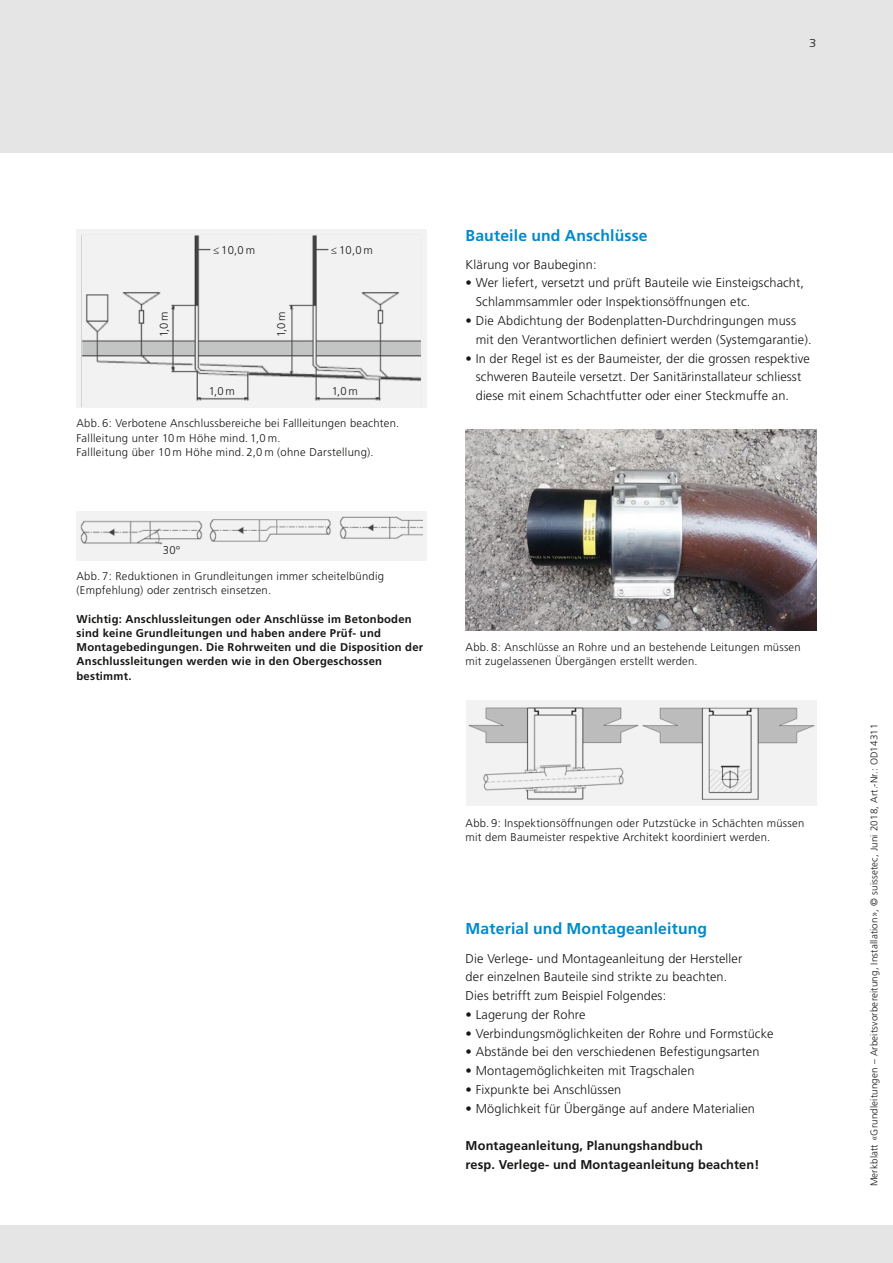
<style>
.page{position:relative;width:893px;height:1263px;background:#e5e5e5}
.page>*{position:absolute;margin:0;border:0;box-sizing:border-box;transform-origin:0 0}
.t1{font:700 15.75px "Frutiger LT Std";letter-spacing:.01em;color:#008acb}
.t2{font:300 12.75px/18.8px "Frutiger LT Std";letter-spacing:.01em;color:#181716}
.t3{font:700 12.75px/18.8px "Frutiger LT Std";letter-spacing:.01em;color:#181716}
.t4{font:300 11.55px "Frutiger LT Std";color:#181716;scale:1.14 1}
.t5{font:300 11.25px/14.2px "Frutiger LT Std";letter-spacing:.02em;color:#181716}
.t6{font:700 11.25px/14.2px "Frutiger LT Std";letter-spacing:.02em;color:#181716}
.t7{font:300 9.75px "Frutiger LT Std";letter-spacing:.02em;color:#181716}
</style>
<div class="page">
<div style="left:0;top:153px;width:893px;height:1072px;background:#fff"></div>
<div style="left:466px;top:700px;width:351px;height:106px;background:#f2f2f2"></div>
<div style="left:77px;top:511px;width:350px;height:50px;background:#f2f2f2"></div>
<div style="left:77px;top:230px;width:350px;height:178px;background:#f2f2f2"></div>
<img style="left:466px;top:429px;width:350px;height:201px">
<img style="left:642px;top:707px;width:173px;height:93px">
<img style="left:468px;top:707px;width:171px;height:93px">
<img style="left:81px;top:235px;width:340px;height:171px">
<img style="left:80px;top:516px;width:342px;height:29px">
<p class="t4" style="left:809px;top:36px;width:8px">3</p>
<p class="t5" style="left:213px;top:243px;width:44px">≤ 10,0m</p>
<p class="t5" style="left:331px;top:243px;width:44px">≤ 10,0m</p>
<p class="t5" style="left:157px;top:337px;width:27px;rotate:-90deg">1,0 m</p>
<p class="t5" style="left:274px;top:337px;width:27px;rotate:-90deg">1,0 m</p>
<p class="t5" style="left:209px;top:385px;width:27px">1,0m</p>
<p class="t5" style="left:332px;top:385px;width:27px">1,0m</p>
<p class="t5" style="left:77px;top:416px;width:324px">Abb. 6: Verbotene Anschlussbereiche bei Fallleitungen beachten.<br>Fallleitung unter 10 m Höhe mind. 1,0 m.<br>Fallleitung über 10 m Höhe mind. 2,0 m (ohne Darstellung).</p>
<p class="t5" style="left:163px;top:543px;width:19px">30°</p>
<p class="t5" style="left:77px;top:569px;width:309px">Abb. 7: Reduktionen in Grundleitungen immer scheitelbündig (Empfehlung) oder zentrisch einsetzen.</p>
<p class="t6" style="left:77px;top:612px;width:348px">Wichtig: Anschlussleitungen oder Anschlüsse im Betonboden sind keine Grundleitungen und haben andere Prüf- und Montagebedingungen. Die Rohrweiten und die Disposition der Anschlussleitungen werden wie in den Obergeschossen bestimmt.</p>
<p class="t1" style="left:466px;top:226px;width:183px">Bauteile und Anschlüsse</p>
<p class="t2" style="left:466px;top:255px;width:132px">Klärung vor Baubeginn:</p>
<p class="t2" style="left:476px;top:274px;width:330px;text-indent:-10px">• Wer liefert, versetzt und prüft Bauteile wie Einsteigschacht,<br>Schlammsammler oder Inspektionsöffnungen etc.</p>
<p class="t2" style="left:476px;top:311px;width:337px;text-indent:-10px">• Die Abdichtung der Bodenplatten-Durchdringungen muss mit den Verantwortlichen definiert werden (Systemgarantie).</p>
<p class="t2" style="left:476px;top:349px;width:336px;text-indent:-10px">• In der Regel ist es der Baumeister, der die grossen respektive schweren Bauteile versetzt. Der Sanitärinstallateur schliesst diese mit einem Schachtfutter oder einer Steckmuffe an.</p>
<p class="t5" style="left:466px;top:640px;width:337px">Abb. 8: Anschlüsse an Rohre und an bestehende Leitungen müssen mit zugelassenen Übergängen erstellt werden.</p>
<p class="t5" style="left:466px;top:816px;width:340px">Abb. 9: Inspektionsöffnungen oder Putzstücke in Schächten müssen mit dem Baumeister respektive Architekt koordiniert werden.</p>
<p class="t1" style="left:466px;top:920px;width:243px">Material und Montageanleitung</p>
<p class="t2" style="left:466px;top:949px;width:278px">Die Verlege- und Montageanleitung der Hersteller der einzelnen Bauteile sind strikte zu beachten.<br>Dies betrifft zum Beispiel Folgendes:</p>
<p class="t2" style="left:466px;top:1005px;width:121px">• Lagerung der Rohre</p>
<p class="t2" style="left:466px;top:1024px;width:309px">• Verbindungsmöglichkeiten der Rohre und Formstücke</p>
<p class="t2" style="left:466px;top:1043px;width:295px">• Abstände bei den verschiedenen Befestigungsarten</p>
<p class="t2" style="left:466px;top:1061px;width:230px">• Montagemöglichkeiten mit Tragschalen</p>
<p class="t2" style="left:466px;top:1080px;width:157px">• Fixpunkte bei Anschlüssen</p>
<p class="t2" style="left:466px;top:1099px;width:291px">• Möglichkeit für Übergänge auf andere Materialien</p>
<p class="t3" style="left:466px;top:1136px;width:295px">Montageanleitung, Planungshandbuch<br>resp. Verlege- und Montageanleitung beachten!</p>
<p class="t7" style="left:869px;top:1186px;width:464px;rotate:-90deg">Merkblatt «Grundleitungen – Arbeitsvorbereitung, Installation», © suissetec, Juni 2018, Art.-Nr.: OD14311</p>
</div>
